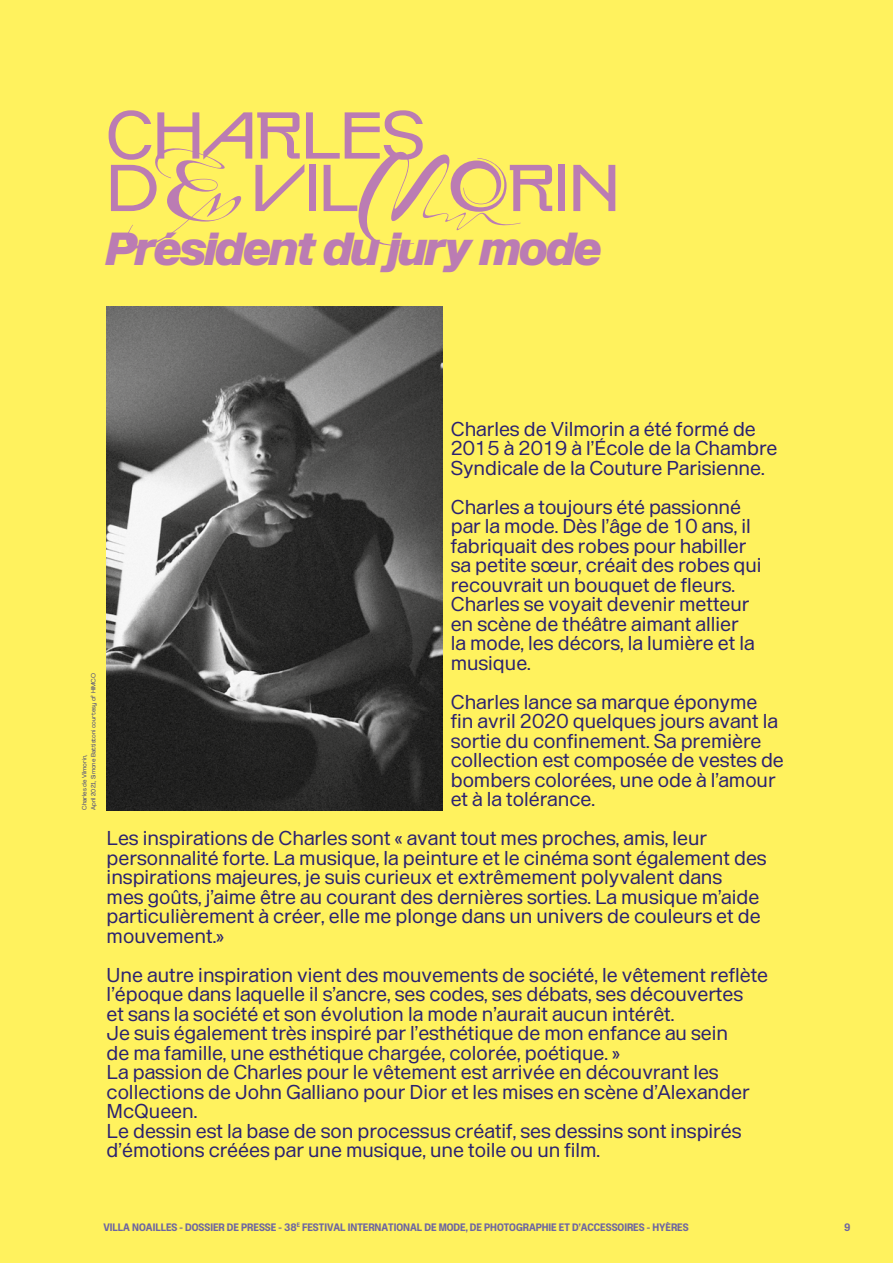
<style>
.page{position:relative;width:893px;height:1263px;background:#fff25e}
.page>*{position:absolute;margin:0;border:0;box-sizing:border-box;transform-origin:0 0}
.t1{font:66px/52.5px "Bramb ALT";letter-spacing:-.02em;color:#bb7cb3}
.t2{font:italic 900 45px "Enduro";letter-spacing:-.02em;color:#bb7cb3}
.t3{font:19.5px/19.5px "Enduro";color:#2b2171}
.t4{font:700 10.5px "Enduro Narrow";color:#6e66a1}
.t5{font:6px/9px "Agrandir";color:#373680}
.s1{font-family:"Black Mamba Trial Venom"}
</style>
<div class="page">
<img style="left:106px;top:306px;width:336px;height:504px">
<h1 class="t1" style="left:106px;top:111px;width:515px">CHARLES<br>D<span class="s1">E</span>VIL<span class="s1">MO</span>RIN</h1>
<h2 class="t2" style="left:106px;top:220px;width:496px">Président du jury mode</h2>
<p class="t5" style="left:80px;top:810px;width:138px;rotate:-90deg">Charles de Vilmorin,<br>April 2021, Simone Battistoni courtesy of HIMCO</p>
<p class="t3" style="left:451px;top:419px;width:328px">Charles de Vilmorin a été formé de<br>2015 à 2019 à l’École de la Chambre<br>Syndicale de la Couture Parisienne.</p>
<p class="t3" style="left:451px;top:497px;width:312px">Charles a toujours été passionné par la mode. Dès l’âge de 10 ans, il fabriquait des robes pour habiller sa petite sœur, créait des robes qui recouvrait un bouquet de fleurs.<br>Charles se voyait devenir metteur en scène de théâtre aimant allier<br>la mode, les décors, la lumière et la musique.</p>
<p class="t3" style="left:451px;top:692px;width:335px">Charles lance sa marque éponyme fin avril 2020 quelques jours avant la sortie du confinement. Sa première collection est composée de vestes de bombers colorées, une ode à l’amour et à la tolérance.</p>
<p class="t3" style="left:107px;top:829px;width:661px">Les inspirations de Charles sont « avant tout mes proches, amis, leur personnalité forte. La musique, la peinture et le cinéma sont également des inspirations majeures, je suis curieux et extrêmement polyvalent dans<br>mes goûts, j’aime être au courant des dernières sorties. La musique m’aide particulièrement à créer, elle me plonge dans un univers de couleurs et de mouvement.»</p>
<p class="t3" style="left:107px;top:965px;width:663px">Une autre inspiration vient des mouvements de société, le vêtement reflète l’époque dans laquelle il s’ancre, ses codes, ses débats, ses découvertes<br>et sans la société et son évolution la mode n’aurait aucun intérêt.<br>Je suis également très inspiré par l’esthétique de mon enfance au sein<br>de ma famille, une esthétique chargée, colorée, poétique. »<br>La passion de Charles pour le vêtement est arrivée en découvrant les collections de John Galliano pour Dior et les mises en scène d’Alexander McQueen.<br>Le dessin est la base de son processus créatif, ses dessins sont inspirés d’émotions créées par une musique, une toile ou un film.</p>
<p class="t4" style="left:103px;top:1220px;width:587px">VILLA NOAILLES - DOSSIER DE PRESSE - 38<sup>E</sup> FESTIVAL INTERNATIONAL DE MODE, DE PHOTOGRAPHIE ET D’ACCESSOIRES - HYÈRES</p>
<p class="t4" style="left:844px;top:1220px;width:8px">9</p>
</div>
